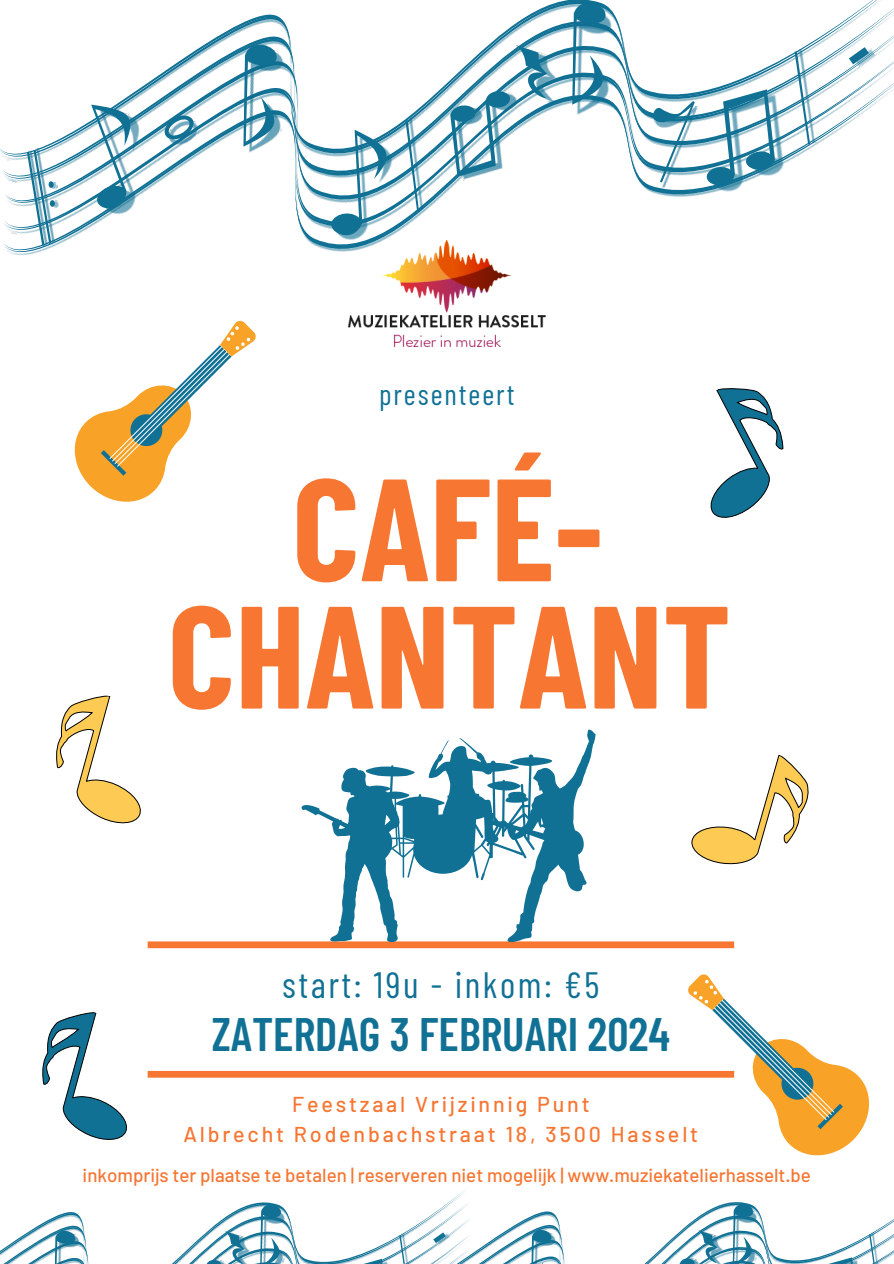
<style>
.page{position:relative;width:894px;height:1264px;background:#fff}
.page>*{position:absolute;margin:0;border:0;box-sizing:border-box;transform-origin:0 0}
.t1{font:700 145.35px "Barlow Condensed";color:#f67632}
.t2{font:600 46.8px "Barlow Condensed";color:#107195}
.t3{font:36.6px "Barlow Condensed";letter-spacing:.07em;color:#107195}
.t4{font:29.1px "Barlow Condensed";letter-spacing:.07em;color:#107195}
.t5{font:500 21.45px "Barlow";letter-spacing:.13em;color:#f67632}
.t6{font:500 18.75px "Barlow";color:#f67632}
</style>
<div class="page">
<div style="left:148px;top:941px;width:586px;height:7px;background:#f67632"></div>
<div style="left:148px;top:1070px;width:586px;height:7px;background:#f67632"></div>
<svg style="left:0;top:0;width:893px;height:256px"></svg>
<img style="left:152px;top:106px;width:6px;height:113px">
<svg style="left:160px;top:108px;width:38px;height:39px"></svg>
<svg style="left:847px;top:44px;width:23px;height:24px"></svg>
<svg style="left:3px;top:100px;width:149px;height:146px"></svg>
<img style="left:225px;top:156px;width:76px;height:4px">
<svg style="left:221px;top:37px;width:86px;height:119px"></svg>
<svg style="left:324px;top:0;width:509px;height:246px"></svg>
<svg style="left:0;top:1191px;width:893px;height:73px"></svg>
<svg style="left:74px;top:320px;width:182px;height:182px"></svg>
<svg style="left:687px;top:974px;width:182px;height:182px"></svg>
<svg style="left:691px;top:755px;width:118px;height:110px"></svg>
<svg style="left:56px;top:695px;width:85px;height:129px"></svg>
<svg style="left:42px;top:1012px;width:114px;height:128px"></svg>
<svg style="left:710px;top:388px;width:74px;height:130px"></svg>
<img style="left:348px;top:241px;width:197px;height:106px">
<svg style="left:301px;top:729px;width:294px;height:213px"></svg>
<p class="t4" style="left:379px;top:376px;width:137px">presenteert</p>
<p class="t1" style="left:292px;top:436px;width:312px">CAFÉ-</p>
<p class="t1" style="left:168px;top:563px;width:564px">CHANTANT</p>
<p class="t3" style="left:282px;top:961px;width:318px">start: 19u - inkom: €5</p>
<p class="t2" style="left:212px;top:1004px;width:460px">ZATERDAG 3 FEBRUARI 2024</p>
<p class="t5" style="left:292px;top:1090px;width:299px">Feestzaal Vrijzinnig Punt</p>
<p class="t5" style="left:183px;top:1120px;width:516px">Albrecht Rodenbachstraat 18, 3500 Hasselt</p>
<p class="t6" style="left:83px;top:1162px;width:729px">inkomprijs ter plaatse te betalen | reserveren niet mogelijk | www.muziekatelierhasselt.be</p>
</div>
